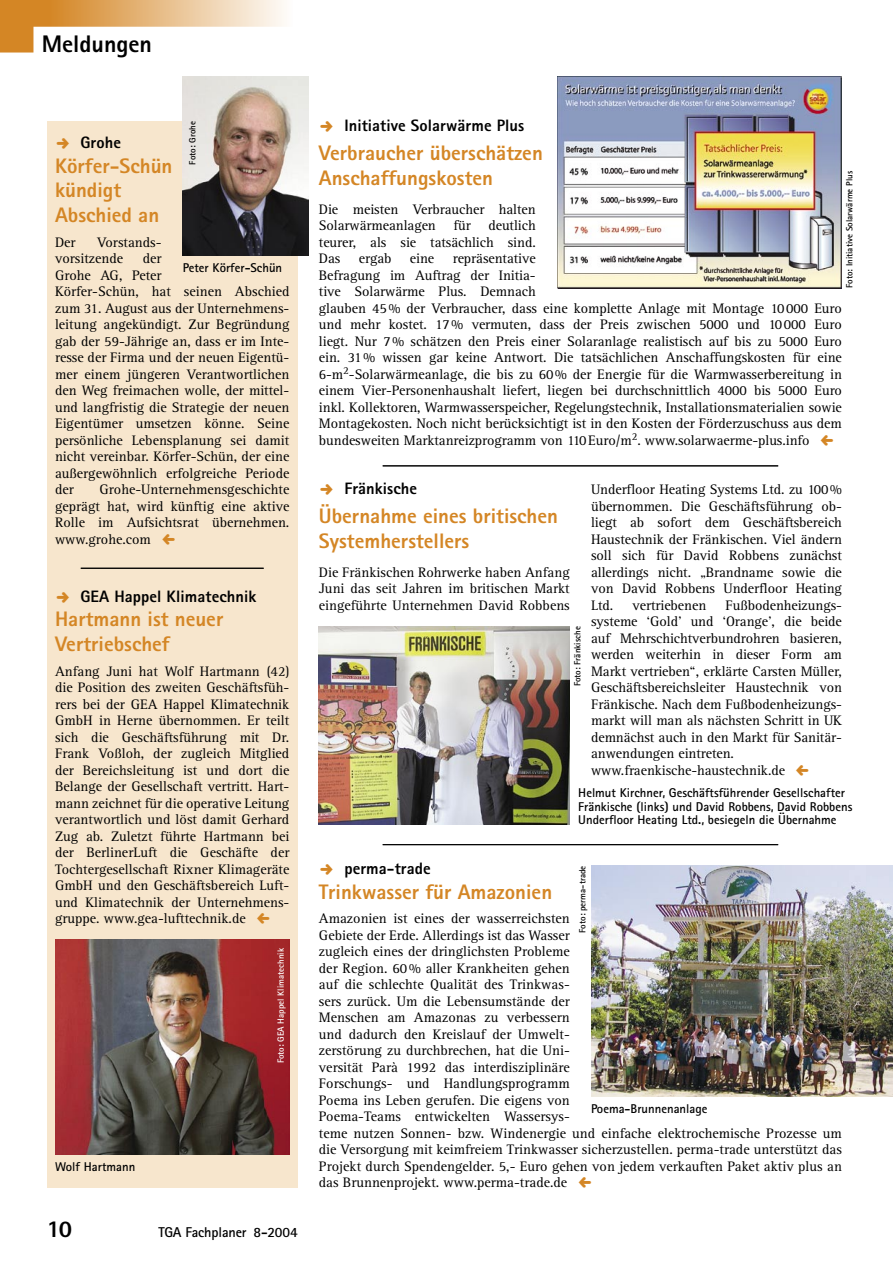
<style>
.page{position:relative;width:893px;height:1263px;background:#fff}
.page>*{position:absolute;margin:0;border:0;box-sizing:border-box;transform-origin:0 0}
.T08b_HÜ{font:800 24px "Rotis Sans Serif";color:#000}
.T05b_Über_4sp{font:800 21px/24.8px "Rotis Sans Serif";color:#d48625}
.T05a_Dach_4sp{font:800 16.5px "Rotis Sans Serif";letter-spacing:.005em;color:#000}
.T01b_Grund_n_ZÜ{font:14.25px/16.5px "Rotis Serif";color:#000;text-align:justify}
.T08b_HÜ-2{font:700 14.25px "Rotis Sans Serif";letter-spacing:-.01em;color:#000}
.T02_BU_Autor{font:700 12.75px/13.5px "Rotis Sans Serif";color:#000}
.T07a_Foto{font:700 9px "Rotis Sans Serif";color:#000}
.T07a_Foto-2{font:700 9px "Rotis Sans Serif";color:#fff}
</style>
<div class="page">
<svg style="left:0;top:0;width:284px;height:53px"></svg>
<img style="left:557px;top:77px;width:285px;height:211px">
<img style="left:319px;top:626px;width:251px;height:198px">
<img style="left:591px;top:866px;width:302px;height:231px">
<hr style="left:383px;top:465px;width:395px;height:1px;background:#000">
<hr style="left:383px;top:844px;width:395px;height:1px;background:#000">
<div style="left:47px;top:121px;width:251px;height:1066px;background:#f7e6cd"></div>
<hr style="left:81px;top:568px;width:183px;height:1px;background:#000">
<img style="left:183px;top:76px;width:125px;height:179px">
<img style="left:55px;top:940px;width:234px;height:214px">
<p class="T08b_HÜ" style="left:42px;top:29px;width:112px">Meldungen</p>
<p class="T05a_Dach_4sp" style="left:80px;top:132px;width:42px">Grohe</p>
<p class="T05b_Über_4sp" style="left:55px;top:153px;width:119px">Körfer-Schün kündigt<br>Abschied an</p>
<p class="T07a_Foto" style="left:187px;top:165px;width:45px;rotate:-90deg">Foto: Grohe</p>
<p class="T01b_Grund_n_ZÜ" style="left:55px;top:234px;width:108px;text-indent:42px">Vorstands&shy;vorsitzende</p>
<p class="T01b_Grund_n_ZÜ" style="left:55px;top:234px;width:22px">Der</p>
<p class="T01b_Grund_n_ZÜ" style="left:55px;top:251px;width:236px;text-align:left;text-indent:88px">der<br>Grohe AG, Peter<br>Körfer-Schün, hat seinen Abschied zum 31. August aus der Unternehmens&shy;leitung angekündigt. Zur Begründung gab der 59-Jährige an, dass er im Inte&shy;resse der Firma und der neuen Eigentü&shy;mer einem jüngeren Verantwortlichen den Weg freimachen wolle, der mittel&shy;und langfristig die Strategie der neuen<br>Eigentümer umsetzen könne. Seine persönliche Lebensplanung sei damit nicht vereinbar. Körfer-Schün, der eine außergewöhnlich erfolgreiche Periode der</p>
<p class="T02_BU_Autor" style="left:183px;top:260px;width:101px">Peter Körfer-Schün</p>
<p class="T01b_Grund_n_ZÜ" style="left:55px;top:482px;width:236px;text-indent:44px">Grohe-Unternehmensgeschichte geprägt hat, wird künftig eine aktive Rolle im Aufsichtsrat übernehmen. www.grohe.com</p>
<p class="T05a_Dach_4sp" style="left:80px;top:585px;width:177px">GEA Happel Klimatechnik</p>
<p class="T05b_Über_4sp" style="left:55px;top:607px;width:170px">Hartmann ist neuer<br>Vertriebschef</p>
<p class="T01b_Grund_n_ZÜ" style="left:55px;top:663px;width:236px">Anfang Juni hat Wolf Hartmann (42) die Position des zweiten Geschäftsfüh&shy;rers bei der GEA Happel Klimatechnik GmbH in Herne übernommen. Er teilt sich die Geschäftsführung mit Dr.<br>Frank Voßloh, der zugleich Mitglied der Bereichsleitung ist und dort die Belange der Gesellschaft vertritt. Hart&shy;mann zeichnet für die operative Leitung verantwortlich und löst damit Gerhard Zug ab. Zuletzt führte Hartmann bei der BerlinerLuft die Geschäfte der Tochtergesellschaft Rixner Klimageräte GmbH und den Geschäftsbereich Luft&shy;und Klimatechnik der Unternehmens&shy;gruppe. www.gea-lufttechnik.de</p>
<p class="T02_BU_Autor" style="left:55px;top:1160px;width:82px">Wolf Hartmann</p>
<p class="T07a_Foto-2" style="left:275px;top:1063px;width:117px;rotate:-90deg">Foto: GEA Happel Klimatechnik</p>
<p class="T08b_HÜ" style="left:47px;top:1213px;width:27px">10</p>
<p class="T08b_HÜ-2" style="left:158px;top:1223px;width:141px">TGA Fachplaner 8-2004</p>
<p class="T05a_Dach_4sp" style="left:344px;top:115px;width:181px">Initiative Solarwärme Plus</p>
<p class="T05b_Über_4sp" style="left:319px;top:140px;width:226px">Verbraucher überschätzen<br>Anschaffungskosten</p>
<p class="T07a_Foto" style="left:844px;top:288px;width:118px;rotate:-90deg">Foto: Initiative Solarwärme Plus</p>
<p class="T01b_Grund_n_ZÜ" style="left:319px;top:201px;width:218px">Die meisten Verbraucher halten Solarwärmeanlagen für deutlich teurer, als sie tatsächlich sind.<br>Das</p>
<p class="T01b_Grund_n_ZÜ" style="left:359px;top:251px;width:34px">ergab</p>
<p class="T01b_Grund_n_ZÜ" style="left:410px;top:251px;width:26px">eine</p>
<p class="T01b_Grund_n_ZÜ" style="left:319px;top:251px;width:525px;text-align:left;text-indent:134px">repräsentative<br>Befragung im Auftrag der Initia-<br>tive Solarwärme Plus. Demnach<br>glauben 45 % der Verbraucher, dass eine komplette Anlage mit Montage 10 000 Euro und mehr kostet. 17 % vermuten, dass der Preis zwischen 5000 und 10 000 Euro liegt. Nur 7 % schätzen den Preis einer Solaranlage realistisch auf bis zu 5000 Euro ein. 31 % wissen gar keine Antwort. Die tatsächlichen Anschaffungskosten für eine 6-m<sup>2</sup>-Solarwärmeanlage, die bis zu 60 % der Energie für die Warmwasserbereitung in einem Vier-Personenhaushalt liefert, liegen bei durchschnittlich 4000 bis 5000 Euro inkl. Kollektoren, Warmwasserspeicher, Regelungstechnik, Installationsmaterialien sowie Montagekosten. Noch nicht berücksichtigt ist in den Kosten der Förderzuschuss aus dem bundesweiten Marktanreizprogramm von 110 Euro/m<sup>2</sup>. www.solarwaerme-plus.info</p>
<p class="T05a_Dach_4sp" style="left:344px;top:478px;width:74px">Fränkische</p>
<p class="T05b_Über_4sp" style="left:319px;top:503px;width:241px">Übernahme eines britischen<br>Systemherstellers</p>
<p class="T01b_Grund_n_ZÜ" style="left:319px;top:564px;width:252px">Die Fränkischen Rohrwerke haben Anfang Juni das seit Jahren im britischen Markt eingeführte Unternehmen David Robbens</p>
<p class="T01b_Grund_n_ZÜ" style="left:591px;top:482px;width:252px">Underfloor Heating Systems Ltd. zu 100 % übernommen. Die Geschäftsführung ob&shy;liegt ab sofort dem Geschäftsbereich Haustechnik der Fränkischen. Viel ändern soll sich für David Robbens zunächst allerdings nicht. „Brandname sowie die von David Robbens Underfloor Heating Ltd.</p>
<p class="T01b_Grund_n_ZÜ" style="left:591px;top:597px;width:252px;text-indent:134px">Fußbodenheizungs&shy;systeme ‘Gold’ und ‘Orange’, die beide auf Mehrschichtverbundrohren basieren, werden weiterhin in dieser Form am Markt vertrieben“, erklärte Carsten Müller, Geschäftsbereichsleiter Haustechnik von Fränkische. Nach dem Fußbodenheizungs&shy;markt will man als nächsten Schritt in UK demnächst auch in den Markt für Sanitär&shy;anwendungen eintreten.</p>
<p class="T01b_Grund_n_ZÜ" style="left:591px;top:762px;width:195px">www.fraenkische-haustechnik.de</p>
<p class="T01b_Grund_n_ZÜ" style="left:633px;top:597px;width:75px">vertriebenen</p>
<p class="T07a_Foto" style="left:572px;top:686px;width:61px;rotate:-90deg">Foto: Fränkische</p>
<p class="T02_BU_Autor" style="left:578px;top:786px;width:276px">Helmut Kirchner, Geschäftsführender Gesellschafter<br>Fränkische (links) und David Robbens, David Robbens<br>Underfloor Heating Ltd., besiegeln die Übernahme</p>
<p class="T05a_Dach_4sp" style="left:344px;top:858px;width:88px">perma-trade</p>
<p class="T05b_Über_4sp" style="left:319px;top:879px;width:235px">Trinkwasser für Amazonien</p>
<p class="T01b_Grund_n_ZÜ" style="left:319px;top:911px;width:524px;text-align:left">Amazonien ist eines der wasserreichsten<br>Gebiete der Erde. Allerdings ist das Wasser<br>zugleich eines der dringlichsten Probleme<br>der Region. 60 % aller Krankheiten gehen<br>auf die schlechte Qualität des Trinkwas-<br>sers zurück. Um die Lebensumstände der<br>Menschen am Amazonas zu verbessern<br>und dadurch den Kreislauf der Umwelt-<br>zerstörung zu durchbrechen, hat die Uni-<br>versität Parà 1992 das interdisziplinäre<br>Forschungs- und Handlungsprogramm<br>Poema ins Leben gerufen. Die eigens von<br>Poema-Teams entwickelten Wassersys-<br>teme nutzen Sonnen- bzw. Windenergie und einfache elektrochemische Prozesse um die Versorgung mit keimfreiem Trinkwasser sicherzustellen. perma-trade unterstützt das Projekt durch Spendengelder. 5,- Euro gehen von jedem verkauften Paket aktiv plus an das Brunnenprojekt. www.perma-trade.de</p>
<p class="T07a_Foto" style="left:577px;top:933px;width:69px;rotate:-90deg">Foto: perma-trade</p>
<p class="T02_BU_Autor" style="left:591px;top:1102px;width:118px">Poema-Brunnenanlage</p>
</div>
